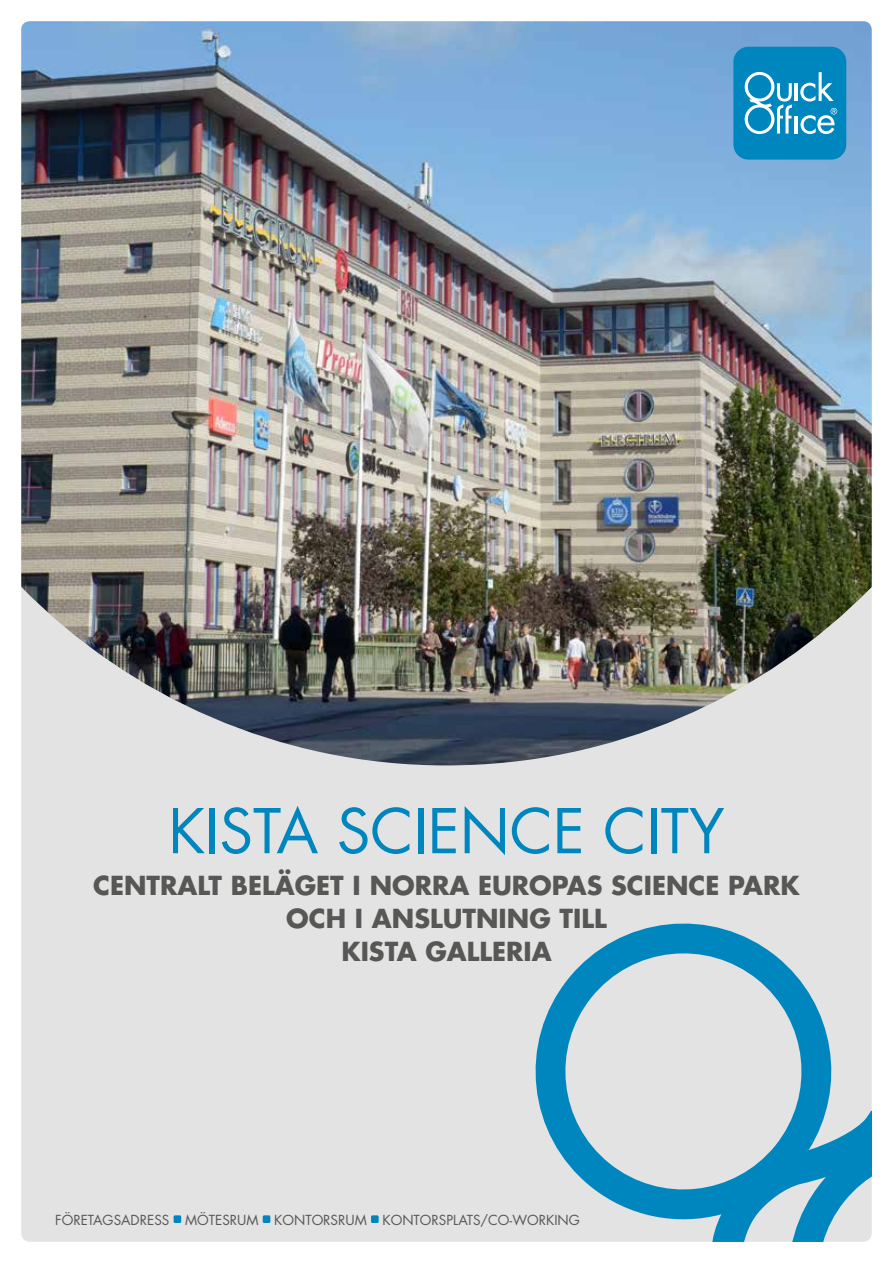
<style>
.page{position:relative;width:893px;height:1263px;background:#fff}
.page>*{position:absolute;margin:0;border:0;box-sizing:border-box;transform-origin:0 0}
.t1{font:60px "Futura Std";color:#0086be}
.t2{font:700 25.5px/33px "Futura Std";color:#575756;text-align:center}
.t3{font:13.5px "Futura Std";color:#575756}
</style>
<div class="page">
<div style="left:21px;top:21px;width:851px;height:1221px;background:#e3e3e3;border-radius:9px"></div>
<img style="left:21px;top:21px;width:851px;height:744px">
<div style="left:174px;top:1215px;width:7px;height:8px;background:#0086be;border-radius:2px"></div>
<div style="left:263px;top:1215px;width:7px;height:8px;background:#0086be;border-radius:2px"></div>
<div style="left:371px;top:1215px;width:8px;height:8px;background:#0086be;border-radius:2px"></div>
<svg style="left:535px;top:923px;width:337px;height:319px"></svg>
<div style="left:733px;top:47px;width:113px;height:113px;background:#0086be;border-radius:15px"></div>
<hr style="left:795px;top:83px;width:3px;height:18px;background:#fff">
<svg style="left:800px;top:72px;width:34px;height:30px"></svg>
<svg style="left:745px;top:72px;width:47px;height:62px"></svg>
<hr style="left:795px;top:116px;width:3px;height:18px;background:#fff">
<svg style="left:800px;top:108px;width:37px;height:26px"></svg>
<h1 class="t1" style="left:168px;top:793px;width:558px">KISTA SCIENCE CITY</h1>
<p class="t2" style="left:93px;top:868px;width:708px">CENTRALT BELÄGET I NORRA EUROPAS SCIENCE PARK<br>OCH I ANSLUTNING TILL<br>KISTA GALLERIA</p>
<p class="t3" style="left:55px;top:1211px;width:526px">FÖRETAGSADRESS MÖTESRUM KONTORSRUM KONTORSPLATS/CO-WORKING</p>
</div>
